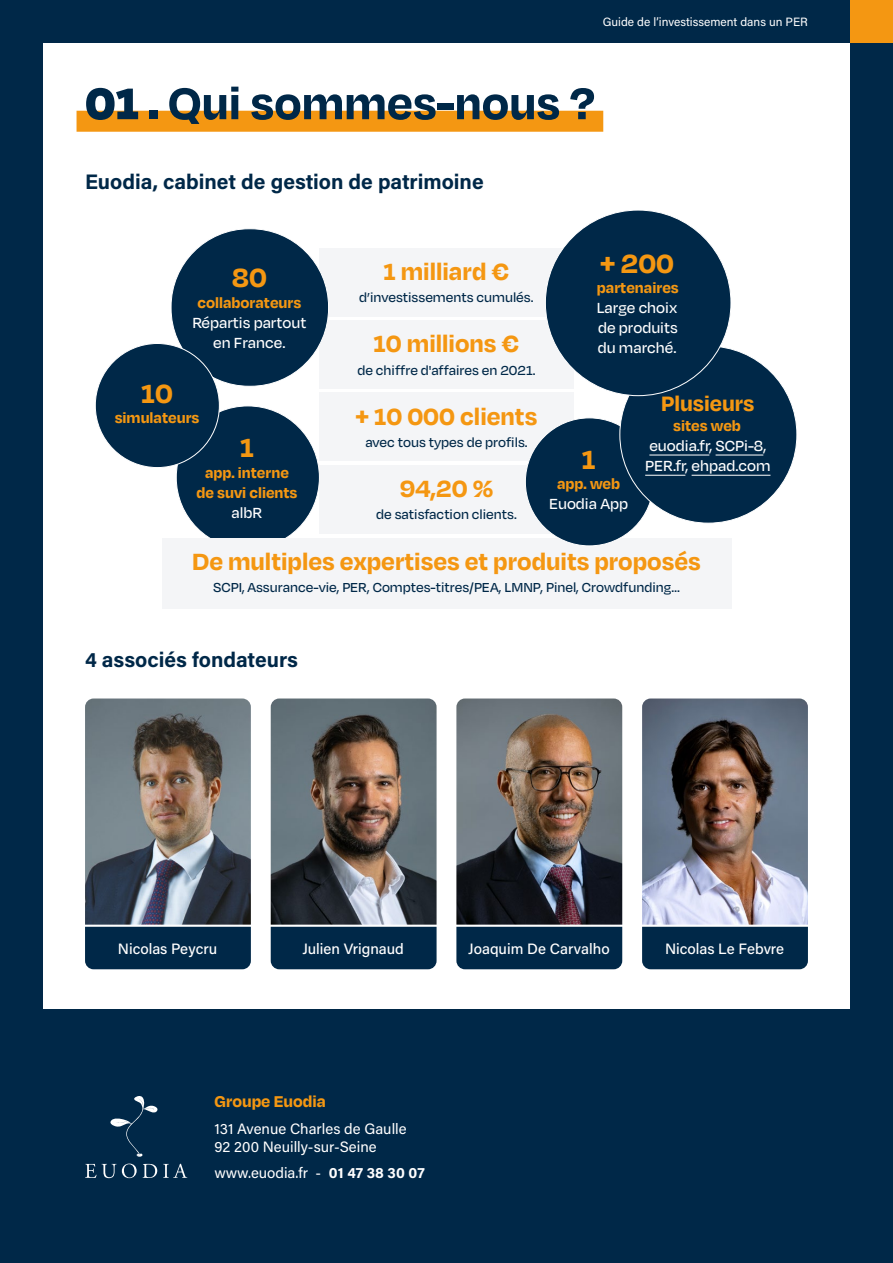
<style>
.page{position:relative;width:893px;height:1263px;background:#fff}
.page>*{position:absolute;margin:0;border:0;box-sizing:border-box;transform-origin:0 0}
.t1{font:700 51px "Degular";color:#002848}
.t2{font:700 30.3px "Degular";color:#f49712}
.t3{font:700 27px "Degular";color:#f49712}
.t4{font:700 24px "Degular";color:#f49712}
.t5{font:700 21px "Acumin Pro";color:#002848}
.t6{font:700 18px "Degular";color:#f49712}
.t7{font:500 16.8px/20.2px "Degular";color:#fff;text-align:center}
.t8{font:700 16.8px/20.2px "Degular";color:#f49712;text-align:center}
.t9{font:500 15px "Degular";color:#002848}
.t10{font:15px/18px "Acumin Pro";color:#fff}
.t11{font:500 15px "Acumin Pro";color:#fff}
.t12{font:12px "Acumin Pro";color:#fff}
.s1{font-weight:900}
.s2{font-weight:700}
</style>
<div class="page">
<div style="left:0;top:1010px;width:893px;height:253px;background:#002848"></div>
<svg style="left:85px;top:1163px;width:52px;height:15px"></svg>
<svg style="left:143px;top:1164px;width:14px;height:14px"></svg>
<svg style="left:163px;top:1163px;width:24px;height:15px"></svg>
<svg style="left:110px;top:1096px;width:48px;height:61px"></svg>
<div style="left:0;top:0;width:893px;height:43px;background:#002848"></div>
<div style="left:850px;top:43px;width:43px;height:967px;background:#002848"></div>
<div style="left:0;top:43px;width:43px;height:967px;background:#002848"></div>
<div style="left:850px;top:0;width:43px;height:43px;background:#f49712"></div>
<div style="left:77px;top:111px;width:526px;height:21px;background:#f49712"></div>
<div style="left:85px;top:927px;width:166px;height:42px;background:#002848"></div>
<div style="left:271px;top:927px;width:166px;height:42px;background:#002848"></div>
<div style="left:456px;top:927px;width:166px;height:42px;background:#002848"></div>
<div style="left:642px;top:927px;width:166px;height:42px;background:#002848"></div>
<img style="left:85px;top:698px;width:166px;height:227px">
<img style="left:271px;top:698px;width:166px;height:227px">
<img style="left:456px;top:698px;width:166px;height:227px">
<img style="left:642px;top:698px;width:166px;height:227px">
<div style="left:171px;top:229px;width:158px;height:157px;background:#002848;border-radius:78px"></div>
<div style="left:95px;top:343px;width:124px;height:125px;background:#002848;border-radius:50%"></div>
<svg style="left:162px;top:248px;width:569px;height:361px"></svg>
<div style="left:525px;top:418px;width:128px;height:128px;background:#002848;border-radius:50%"></div>
<div style="left:620px;top:346px;width:177px;height:177px;background:#002848;border-radius:50%"></div>
<hr style="left:649px;top:455px;width:60px;height:1px;background:#fff">
<hr style="left:716px;top:455px;width:47px;height:1px;background:#fff">
<hr style="left:645px;top:475px;width:40px;height:1px;background:#fff">
<hr style="left:692px;top:475px;width:78px;height:1px;background:#fff">
<div style="left:545px;top:210px;width:186px;height:186px;background:#002848;border-radius:50%"></div>
<p class="t12" style="left:603px;top:13px;width:207px">Guide de l’investissement dans un PER</p>
<h1 class="t1" style="left:85px;top:71px;width:511px"><span class="s1">01 .</span> Qui sommes-nous ?</h1>
<h3 class="t5" style="left:85px;top:167px;width:400px">Euodia, cabinet de gestion de patrimoine</h3>
<h2 class="t2" style="left:232px;top:259px;width:37px">80</h2>
<p class="t8" style="left:197px;top:291px;width:105px">collaborateurs</p>
<p class="t7" style="left:192px;top:312px;width:115px">Répartis partout en France.</p>
<h2 class="t2" style="left:141px;top:374px;width:33px">10</h2>
<p class="t8" style="left:115px;top:407px;width:86px">simulateurs</p>
<h2 class="t2" style="left:240px;top:429px;width:15px">1</h2>
<p class="t8" style="left:196px;top:461px;width:103px">app. interne de suvi clients</p>
<p class="t7" style="left:232px;top:502px;width:32px">albR</p>
<h3 class="t3" style="left:383px;top:254px;width:127px">1 milliard €</h3>
<p class="t9" style="left:359px;top:288px;width:176px">d’investissements cumulés.</p>
<h3 class="t3" style="left:374px;top:327px;width:147px">10 millions €</h3>
<p class="t9" style="left:357px;top:361px;width:180px">de chiffre d'affaires en 2021.</p>
<h3 class="t3" style="left:356px;top:399px;width:183px">+ 10 000 clients</h3>
<p class="t9" style="left:365px;top:433px;width:164px">avec tous types de profils.</p>
<h3 class="t3" style="left:400px;top:471px;width:95px">94,20 %</h3>
<p class="t9" style="left:376px;top:505px;width:142px">de satisfaction clients.</p>
<h2 class="t2" style="left:600px;top:244px;width:75px">+ 200</h2>
<p class="t8" style="left:597px;top:277px;width:83px">partenaires</p>
<p class="t7" style="left:597px;top:297px;width:82px;text-align:justify">Large choix de produits du marché.</p>
<h2 class="t2" style="left:582px;top:440px;width:15px">1</h2>
<p class="t8" style="left:557px;top:473px;width:64px">app. web</p>
<p class="t7" style="left:549px;top:493px;width:81px">Euodia App</p>
<h3 class="t4" style="left:661px;top:388px;width:95px">Plusieurs</h3>
<p class="t8" style="left:673px;top:414px;width:69px">sites web</p>
<p class="t7" style="left:645px;top:435px;width:127px;text-align:left">euodia.fr, SCPi-8,<br>PER.fr, ehpad.com</p>
<h3 class="t3" style="left:192px;top:544px;width:510px">De multiples expertises et produits proposés</h3>
<p class="t9" style="left:213px;top:578px;width:468px">SCPI, Assurance-vie, PER, Comptes-titres/PEA, LMNP, Pinel, Crowdfunding…</p>
<h3 class="t5" style="left:85px;top:644px;width:215px">4 associés fondateurs</h3>
<p class="t11" style="left:118px;top:938px;width:101px">Nicolas Peycru</p>
<p class="t11" style="left:303px;top:938px;width:103px">Julien Vrignaud</p>
<p class="t11" style="left:468px;top:938px;width:143px">Joaquim De Carvalho</p>
<p class="t11" style="left:665px;top:938px;width:121px">Nicolas Le Febvre</p>
<p class="t6" style="left:215px;top:1090px;width:113px">Groupe Euodia</p>
<p class="t10" style="left:215px;top:1119px;width:194px">131 Avenue Charles de Gaulle<br>92 200 Neuilly-sur-Seine</p>
<p class="t10" style="left:215px;top:1163px;width:212px">www.euodia.fr - <span class="s2">01 47 38 30 07</span></p>
</div>
